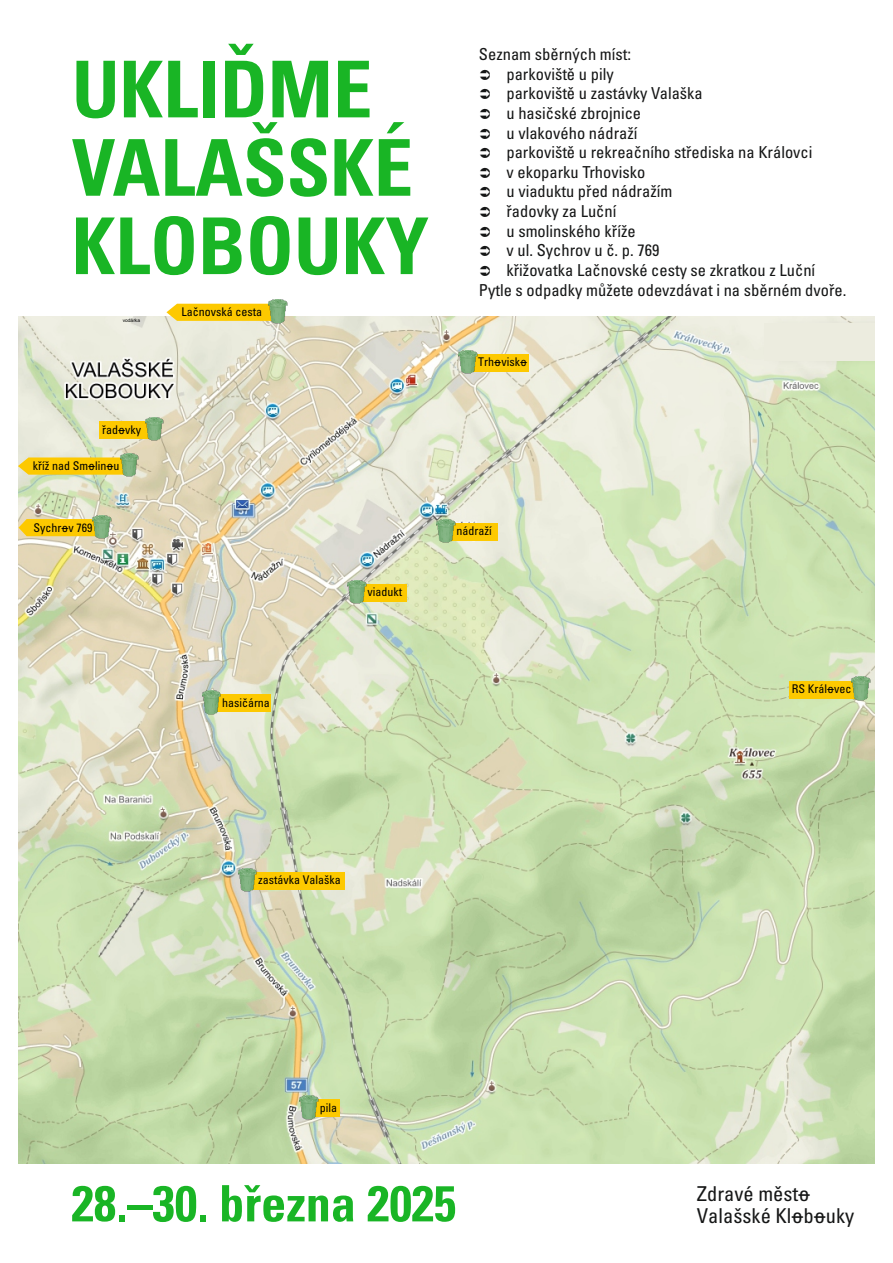
<style>
.page{position:relative;width:893px;height:1263px;background:#fff}
.page>*{position:absolute;margin:0;border:0;box-sizing:border-box;transform-origin:0 0}
.t1{font:700 condensed 78.45px/78.3px "Univers LT Pro";color:#19b525}
.t2{font:50.25px "Univers LT Pro Bold Cond VK";color:#19b525}
.t3{font:condensed 20.55px "Univers LT Pro VK";color:#151616}
.t4{font:condensed 16.5px/19.6px "Univers LT Pro";color:#151616}
.t5{font:condensed 12px "Univers LT Pro VK";color:#000}
.t6{font:condensed 12px "Univers LT Pro";color:#000}
.t7{font:4.8px "Arial";color:#000}
</style>
<div class="page">
<img style="left:18px;top:316px;width:857px;height:494px">
<img style="left:18px;top:810px;width:857px;height:353px">
<div style="left:467px;top:354px;width:62px;height:17px;background:#fdc900"></div>
<div style="left:789px;top:681px;width:68px;height:17px;background:#fdc900"></div>
<div style="left:99px;top:421px;width:51px;height:18px;background:#fdc900"></div>
<div style="left:357px;top:584px;width:50px;height:17px;background:#fdc900"></div>
<div style="left:211px;top:695px;width:60px;height:17px;background:#fdc900"></div>
<div style="left:309px;top:1100px;width:31px;height:17px;background:#fdc900"></div>
<div style="left:247px;top:872px;width:98px;height:17px;background:#fdc900"></div>
<div style="left:446px;top:523px;width:52px;height:17px;background:#fdc900"></div>
<img style="left:458px;top:350px;width:19px;height:24px">
<img style="left:852px;top:677px;width:18px;height:23px">
<img style="left:145px;top:417px;width:19px;height:24px">
<img style="left:348px;top:580px;width:18px;height:23px">
<img style="left:202px;top:691px;width:19px;height:23px">
<img style="left:300px;top:1096px;width:18px;height:23px">
<img style="left:238px;top:868px;width:19px;height:24px">
<img style="left:437px;top:519px;width:18px;height:23px">
<svg style="left:18px;top:457px;width:102px;height:18px;background:#facb14"></svg>
<svg style="left:19px;top:519px;width:74px;height:17px"></svg>
<img style="left:120px;top:453px;width:19px;height:24px">
<img style="left:93px;top:515px;width:18px;height:23px">
<div style="left:764px;top:323px;width:111px;height:37px;background:#ececdf"></div>
<svg style="left:166px;top:304px;width:103px;height:17px;background:#fccb0e"></svg>
<img style="left:269px;top:300px;width:18px;height:23px">
<h1 class="t1" style="left:72px;top:61px;width:359px">UKLIĎME<br>VALAŠSKÉ<br>KLOBOUKY</h1>
<p class="t7" style="left:123px;top:319px;width:19px">vodárka</p>
<p class="t5" style="left:102px;top:425px;width:41px">řadovky</p>
<p class="t5" style="left:33px;top:461px;width:88px">kříž nad Smolinou</p>
<p class="t5" style="left:33px;top:523px;width:61px">Sychrov 769</p>
<p class="t6" style="left:181px;top:308px;width:82px">Lačnovská cesta</p>
<p class="t5" style="left:367px;top:587px;width:36px">viadukt</p>
<p class="t4" style="left:479px;top:47px;width:154px">Seznam sběrných míst:</p>
<p class="t4" style="left:506px;top:66px;width:109px">parkoviště u pily</p>
<p class="t4" style="left:506px;top:86px;width:198px">parkoviště u zastávky Valaška</p>
<p class="t4" style="left:506px;top:125px;width:133px">u vlakového nádraží</p>
<p class="t4" style="left:506px;top:105px;width:136px">u hasičské zbrojnice</p>
<p class="t4" style="left:506px;top:145px;width:308px">parkoviště u rekreačního střediska na Královci</p>
<p class="t4" style="left:506px;top:164px;width:140px">v ekoparku Trhovisko</p>
<p class="t4" style="left:506px;top:184px;width:167px">u viaduktu před nádražím</p>
<p class="t4" style="left:506px;top:203px;width:111px">řadovky za Luční</p>
<p class="t4" style="left:506px;top:223px;width:131px">u smolinského kříže</p>
<p class="t4" style="left:506px;top:243px;width:310px">v ul. Sychrov u č. p. 769<br>křižovatka Lačnovské cesty se zkratkou z Luční</p>
<p class="t4" style="left:479px;top:282px;width:369px">Pytle s odpadky můžete odevzdávat i na sběrném dvoře.</p>
<p class="t5" style="left:478px;top:357px;width:50px">Trhovisko</p>
<p class="t5" style="left:456px;top:526px;width:37px">nádraží</p>
<p class="t5" style="left:222px;top:698px;width:49px">hasičárna</p>
<p class="t5" style="left:792px;top:685px;width:61px">RS Královec</p>
<p class="t5" style="left:258px;top:876px;width:84px">zastávka Valaška</p>
<p class="t5" style="left:320px;top:1103px;width:19px">pila</p>
<h2 class="t2" style="left:72px;top:1185px;width:386px">28.–30. března 2025</h2>
<p class="t3" style="left:697px;top:1186px;width:115px">Zdravé město</p>
<p class="t3" style="left:697px;top:1208px;width:159px">Valašské Klobouky</p>
</div>
